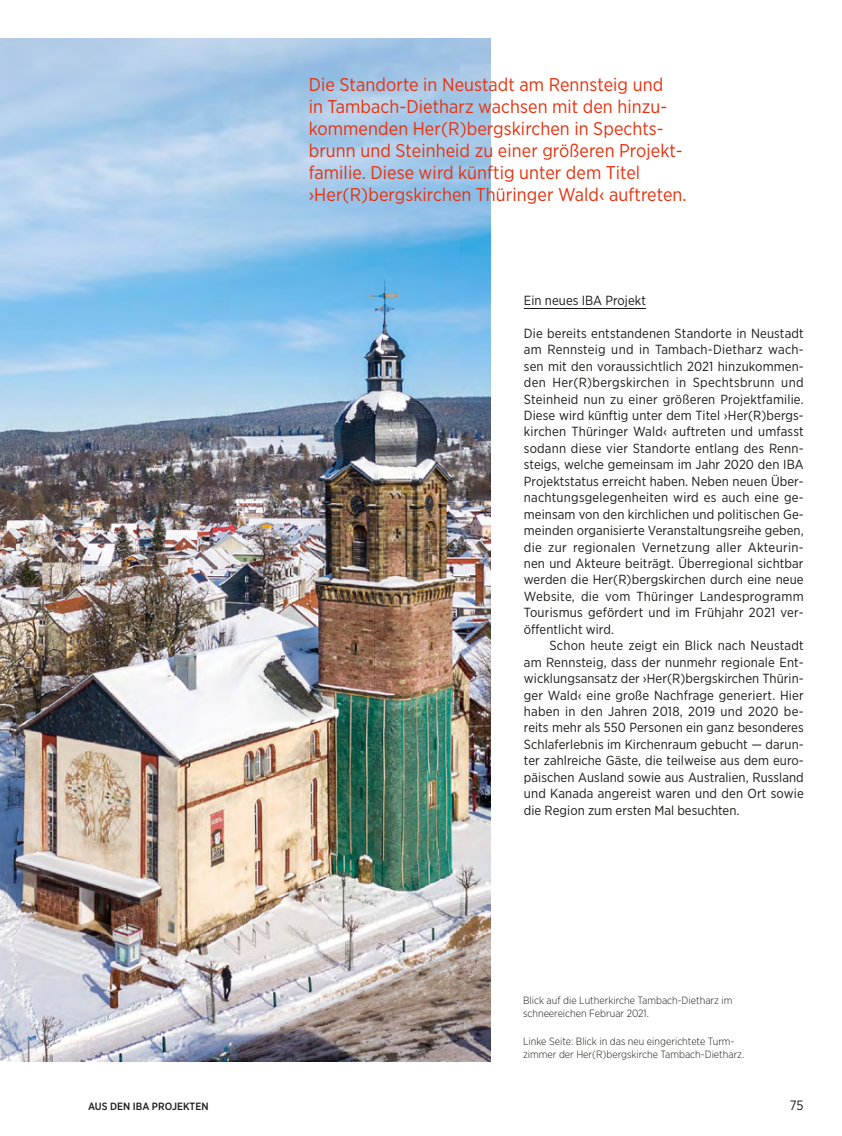
<style>
.page{position:relative;width:842px;height:1136px;background:#fff}
.page>*{position:absolute;margin:0;border:0;box-sizing:border-box;transform-origin:0 0}
.t1{font:18.45px/21.9px "Gotham Narrow";letter-spacing:.005em;color:#e6310e}
.t2{font:13.5px "Gotham Narrow";color:#1a1a18}
.t3{font:13.2px/16.5px "Gotham Narrow";letter-spacing:.005em;color:#1a1a18;text-align:justify}
.t4{font:300 10.5px/13.6px "Gotham Narrow";color:#1a1a18}
.t5{font:500 10.5px "Gotham Narrow";letter-spacing:.005em;color:#1a1a18}
</style>
<div class="page">
<img style="left:0;top:38px;width:490px;height:1022px">
<hr style="left:524px;top:308px;width:122px;height:1px;background:#1a1a18">
<p class="t1" style="left:309px;top:73px;width:379px">Die Standorte in Neustadt am Rennsteig und<br>in Tambach-Dietharz wachsen mit den hinzu&shy;kommenden Her(R)bergskirchen in Spechts&shy;brunn und Steinheid zu einer größeren Projekt&shy;familie. Diese wird künftig unter dem Titel ›Her(R)bergskirchen Thüringer Wald‹ auftreten.</p>
<p class="t3" style="left:524px;top:292px;width:124px">Ein neues IBA Projekt</p>
<p class="t3" style="left:524px;top:324px;width:281px">Die bereits entstandenen Standorte in Neustadt am Rennsteig und in Tambach-Dietharz wach&shy;sen mit den voraussichtlich 2021 hinzukommen&shy;den Her(R)bergskirchen in Spechtsbrunn und Steinheid nun zu einer größeren Projektfamilie.<br>Diese wird künftig unter dem Titel ›Her(R)bergs&shy;kirchen Thüringer Wald‹ auftreten und umfasst sodann diese vier Standorte entlang des Renn&shy;steigs, welche gemeinsam im Jahr 2020 den IBA Projektstatus erreicht haben. Neben neuen Über&shy;nachtungsgelegenheiten wird es auch eine ge&shy;meinsam von den kirchlichen und politischen Ge&shy;meinden organisierte Veranstaltungsreihe geben, die zur regionalen Vernetzung aller Akteurin&shy;nen und Akteure beiträgt. Überregional sichtbar werden die Her(R)bergskirchen durch eine neue Website, die vom Thüringer Landesprogramm Tourismus gefördert und im Frühjahr 2021 ver&shy;öffentlicht wird.</p>
<p class="t3" style="left:524px;top:637px;width:281px;text-indent:26px">Schon heute zeigt ein Blick nach Neustadt am Rennsteig, dass der nunmehr regionale Ent&shy;wicklungsansatz der ›Her(R)bergskirchen Thürin&shy;ger Wald‹ eine große Nachfrage generiert. Hier haben in den Jahren 2018, 2019 und 2020 be&shy;reits mehr als 550 Personen ein ganz besonderes Schlaferlebnis im Kirchenraum gebucht — darun&shy;ter zahlreiche Gäste, die teilweise aus dem euro&shy;päischen Ausland sowie aus Australien, Russland und Kanada angereist waren und den Ort sowie die Region zum ersten Mal besuchten.</p>
<p class="t4" style="left:523px;top:992px;width:211px">Blick auf die Lutherkirche Tambach-Dietharz im schneereichen Februar 2021.</p>
<p class="t4" style="left:523px;top:1033px;width:223px">Linke Seite: Blick in das neu eingerichtete Turm&shy;zimmer der Her(R)bergskirche Tambach-Dietharz.</p>
<p class="t5" style="left:88px;top:1099px;width:122px">AUS DEN IBA PROJEKTEN</p>
<p class="t2" style="left:790px;top:1097px;width:15px">75</p>
</div>
